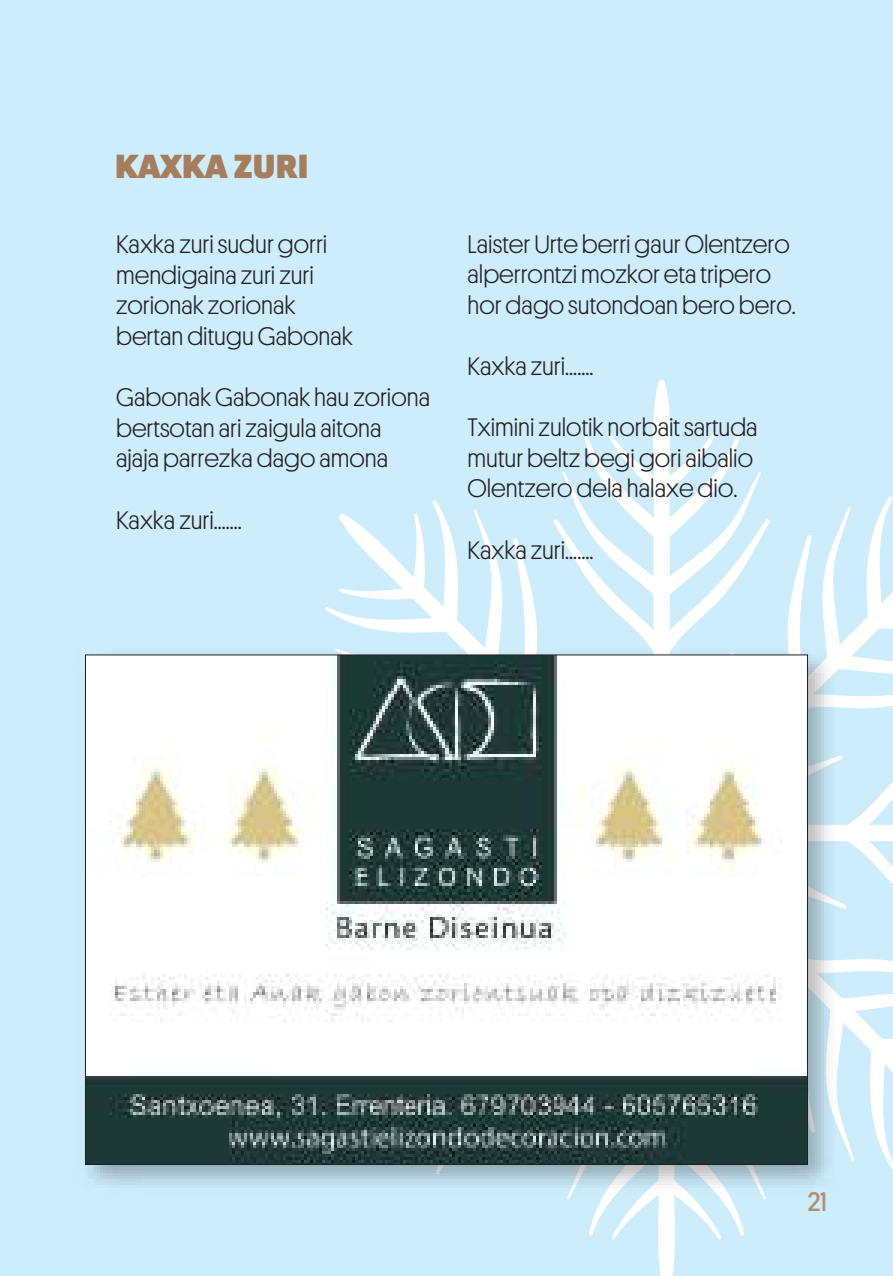
<style>
.page{position:relative;width:893px;height:1276px;background:#cdedfc}
.page>*{position:absolute;margin:0;border:0;box-sizing:border-box;transform-origin:0 0}
.t1{font:900 36px "Bulo";color:#a67d5e}
.t2{font:27px "Platform";color:#b28e6f}
.t3{font:300 25.5px/30.6px "Platform";color:#241f1f}
</style>
<div class="page">
<svg style="left:562px;top:379px;width:199px;height:261px"></svg>
<svg style="left:325px;top:499px;width:295px;height:141px"></svg>
<svg style="left:589px;top:1202px;width:155px;height:74px"></svg>
<svg style="left:845px;top:1022px;width:48px;height:148px"></svg>
<svg style="left:705px;top:495px;width:188px;height:157px"></svg>
<svg style="left:845px;top:652px;width:48px;height:370px"></svg>
<img style="left:88px;top:640px;width:757px;height:562px">
<img style="left:87px;top:656px;width:719px;height:507px">
<h1 class="t1" style="left:115px;top:153px;width:196px">KAXKA ZURI</h1>
<p class="t3" style="left:116px;top:229px;width:238px">Kaxka zuri sudur gorri mendigaina zuri zuri zorionak zorionak bertan ditugu Gabonak</p>
<p class="t3" style="left:116px;top:382px;width:316px">Gabonak Gabonak hau zoriona bertsotan ari zaigula aitona ajaja parrezka dago amona</p>
<p class="t3" style="left:116px;top:504px;width:127px">Kaxka zuri.......</p>
<p class="t3" style="left:467px;top:228px;width:330px">Laister Urte berri gaur Olentzero alperrontzi mozkor eta tripero hor dago sutondoan bero bero.</p>
<p class="t3" style="left:467px;top:351px;width:127px">Kaxka zuri.......</p>
<p class="t3" style="left:467px;top:412px;width:292px">Tximini zulotik norbait sartuda mutur beltz begi gori aibalio<br>Olentzero dela halaxe dio.</p>
<p class="t3" style="left:467px;top:534px;width:127px">Kaxka zuri.......</p>
<p class="t2" style="left:808px;top:1185px;width:20px">21</p>
</div>
